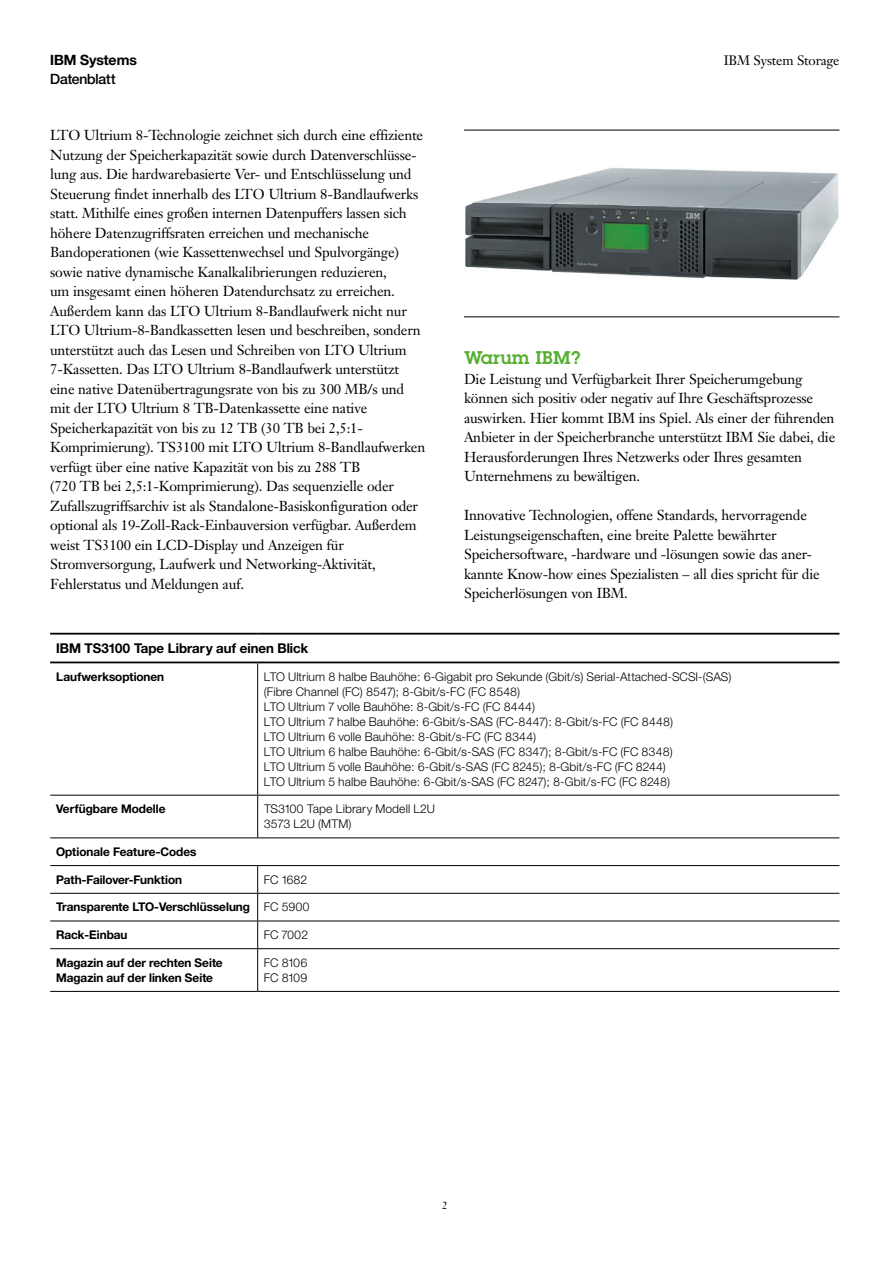
<style>
.page{position:relative;width:893px;height:1263px;background:#fff}
.page>*{position:absolute;margin:0;border:0;box-sizing:border-box;transform-origin:0 0}
.t1{font:600 18px "Lubalinfor IBM";color:#56af31}
.t2{font:14.25px/19.5px "Janson Text LT Pro";letter-spacing:-.015em;color:#000}
.t3{font:500 14.25px "Helv Neuefor IBM";letter-spacing:-.01em;color:#000}
.t4{font:700 14.25px "Helv Neuefor IBM";color:#000}
.t5{font:700 13.5px "Helv Neuefor IBM";color:#000}
.t6{font:13.5px "Janson Text LT Pro";letter-spacing:-.015em;color:#000}
.t7{font:300 12px/15px "Helv Neuefor IBM";color:#000}
.t8{font:700 12px/15px "Helv Neuefor IBM";color:#000}
.t9{font:10.5px "Janson Text LT Pro";color:#000}
</style>
<div class="page">
<hr style="left:464px;top:130px;width:375px;height:1px;background:#000">
<hr style="left:464px;top:316px;width:375px;height:1px;background:#000">
<img style="left:465px;top:168px;width:374px;height:112px">
<hr style="left:50px;top:633px;width:208px;height:1px;background:#000">
<hr style="left:258px;top:633px;width:581px;height:1px;background:#000">
<hr style="left:257px;top:663px;width:1px;height:132px;background:#000">
<hr style="left:50px;top:795px;width:208px;height:1px;background:#000">
<hr style="left:258px;top:795px;width:581px;height:1px;background:#000">
<hr style="left:257px;top:795px;width:1px;height:42px;background:#000">
<hr style="left:50px;top:837px;width:208px;height:1px;background:#000">
<hr style="left:258px;top:837px;width:581px;height:1px;background:#000">
<hr style="left:50px;top:865px;width:208px;height:1px;background:#000">
<hr style="left:258px;top:865px;width:581px;height:1px;background:#000">
<hr style="left:50px;top:893px;width:208px;height:1px;background:#000">
<hr style="left:258px;top:893px;width:581px;height:1px;background:#000">
<hr style="left:50px;top:920px;width:208px;height:1px;background:#000">
<hr style="left:258px;top:920px;width:581px;height:1px;background:#000">
<svg style="left:257px;top:866px;width:1px;height:82px"></svg>
<hr style="left:50px;top:948px;width:208px;height:1px;background:#000">
<hr style="left:258px;top:948px;width:581px;height:1px;background:#000">
<hr style="left:257px;top:949px;width:1px;height:42px;background:#000">
<hr style="left:50px;top:991px;width:208px;height:1px;background:#000">
<hr style="left:258px;top:991px;width:581px;height:1px;background:#000">
<hr style="left:50px;top:661px;width:208px;height:2px;background:#000">
<hr style="left:258px;top:661px;width:581px;height:2px;background:#000">
<p class="t4" style="left:50px;top:50px;width:88px">IBM Systems</p>
<p class="t6" style="left:724px;top:51px;width:117px">IBM System Storage</p>
<p class="t3" style="left:50px;top:70px;width:67px">Datenblatt</p>
<p class="t2" style="left:50px;top:126px;width:377px">LTO Ultrium 8-Technologie zeichnet sich durch eine effiziente Nutzung der Speicherkapazität sowie durch Datenverschlüsse&shy;lung aus. Die hardwarebasierte Ver- und Entschlüsselung und Steuerung findet innerhalb des LTO Ultrium 8-Bandlaufwerks statt. Mithilfe eines großen internen Datenpuffers lassen sich höhere Datenzugriffsraten erreichen und mechanische Bandoperationen (wie Kassettenwechsel und Spulvorgänge) sowie native dynamische Kanalkalibrierungen reduzieren,<br>um insgesamt einen höheren Datendurchsatz zu erreichen.<br>Außerdem kann das LTO Ultrium 8-Bandlaufwerk nicht nur LTO Ultrium-8-Bandkassetten lesen und beschreiben, sondern unterstützt auch das Lesen und Schreiben von LTO Ultrium 7-Kassetten. Das LTO Ultrium 8-Bandlaufwerk unterstützt eine native Datenübertragungsrate von bis zu 300 MB/s und mit der LTO Ultrium 8 TB-Datenkassette eine native Speicherkapazität von bis zu 12 TB (30 TB bei 2,5:1- Komprimierung). TS3100 mit LTO Ultrium 8-Bandlaufwerken verfügt über eine native Kapazität von bis zu 288 TB<br>(720 TB bei 2,5:1-Komprimierung). Das sequenzielle oder Zufallszugriffsarchiv ist als Standalone-Basiskonfiguration oder optional als 19-Zoll-Rack-Einbauversion verfügbar. Außerdem weist TS3100 ein LCD-Display und Anzeigen für Stromversorgung, Laufwerk und Networking-Aktivität, Fehlerstatus und Meldungen auf.</p>
<h2 class="t1" style="left:464px;top:346px;width:118px">Warum IBM?</h2>
<p class="t2" style="left:464px;top:369px;width:373px">Die Leistung und Verfügbarkeit Ihrer Speicherumgebung können sich positiv oder negativ auf Ihre Geschäftsprozesse auswirken. Hier kommt IBM ins Spiel. Als einer der führenden Anbieter in der Speicherbranche unterstützt IBM Sie dabei, die Herausforderungen Ihres Netzwerks oder Ihres gesamten Unternehmens zu bewältigen.</p>
<p class="t2" style="left:464px;top:506px;width:357px">Innovative Technologien, offene Standards, hervorragende Leistungseigenschaften, eine breite Palette bewährter Speichersoftware, -hardware und -lösungen sowie das aner&shy;kannte Know-how eines Spezialisten – all dies spricht für die Speicherlösungen von IBM.</p>
<p class="t5" style="left:56px;top:639px;width:254px">IBM TS3100 Tape Library auf einen Blick</p>
<p class="t8" style="left:56px;top:668px;width:110px">Laufwerksoptionen</p>
<p class="t7" style="left:264px;top:668px;width:469px">LTO Ultrium 8 halbe Bauhöhe: 6-Gigabit pro Sekunde (Gbit/s) Serial-Attached-SCSI-(SAS) (Fibre Channel (FC) 8547); 8-Gbit/s-FC (FC 8548)<br>LTO Ultrium 7 volle Bauhöhe: 8-Gbit/s-FC (FC 8444)<br>LTO Ultrium 7 halbe Bauhöhe: 6-Gbit/s-SAS (FC-8447): 8-Gbit/s-FC (FC 8448)<br>LTO Ultrium 6 volle Bauhöhe: 8-Gbit/s-FC (FC 8344)<br>LTO Ultrium 6 halbe Bauhöhe: 6-Gbit/s-SAS (FC 8347); 8-Gbit/s-FC (FC 8348)<br>LTO Ultrium 5 volle Bauhöhe: 6-Gbit/s-SAS (FC 8245); 8-Gbit/s-FC (FC 8244)<br>LTO Ultrium 5 halbe Bauhöhe: 6-Gbit/s-SAS (FC 8247); 8-Gbit/s-FC (FC 8248)</p>
<p class="t8" style="left:56px;top:801px;width:111px">Verfügbare Modelle</p>
<p class="t7" style="left:264px;top:801px;width:173px">TS3100 Tape Library Modell L2U<br>3573 L2U (MTM)</p>
<p class="t8" style="left:56px;top:844px;width:142px">Optionale Feature-Codes</p>
<p class="t8" style="left:56px;top:871px;width:127px">Path-Failover-Funktion</p>
<p class="t7" style="left:264px;top:872px;width:45px">FC 1682</p>
<p class="t8" style="left:56px;top:899px;width:195px">Transparente LTO-Verschlüsselung</p>
<p class="t7" style="left:264px;top:899px;width:48px">FC 5900</p>
<p class="t8" style="left:56px;top:927px;width:73px">Rack-Einbau</p>
<p class="t7" style="left:264px;top:927px;width:46px">FC 7002</p>
<p class="t8" style="left:56px;top:955px;width:168px">Magazin auf der rechten Seite<br>Magazin auf der linken Seite</p>
<p class="t7" style="left:264px;top:955px;width:45px">FC 8106<br>FC 8109</p>
<p class="t9" style="left:442px;top:1199px;width:7px">2</p>
</div>
